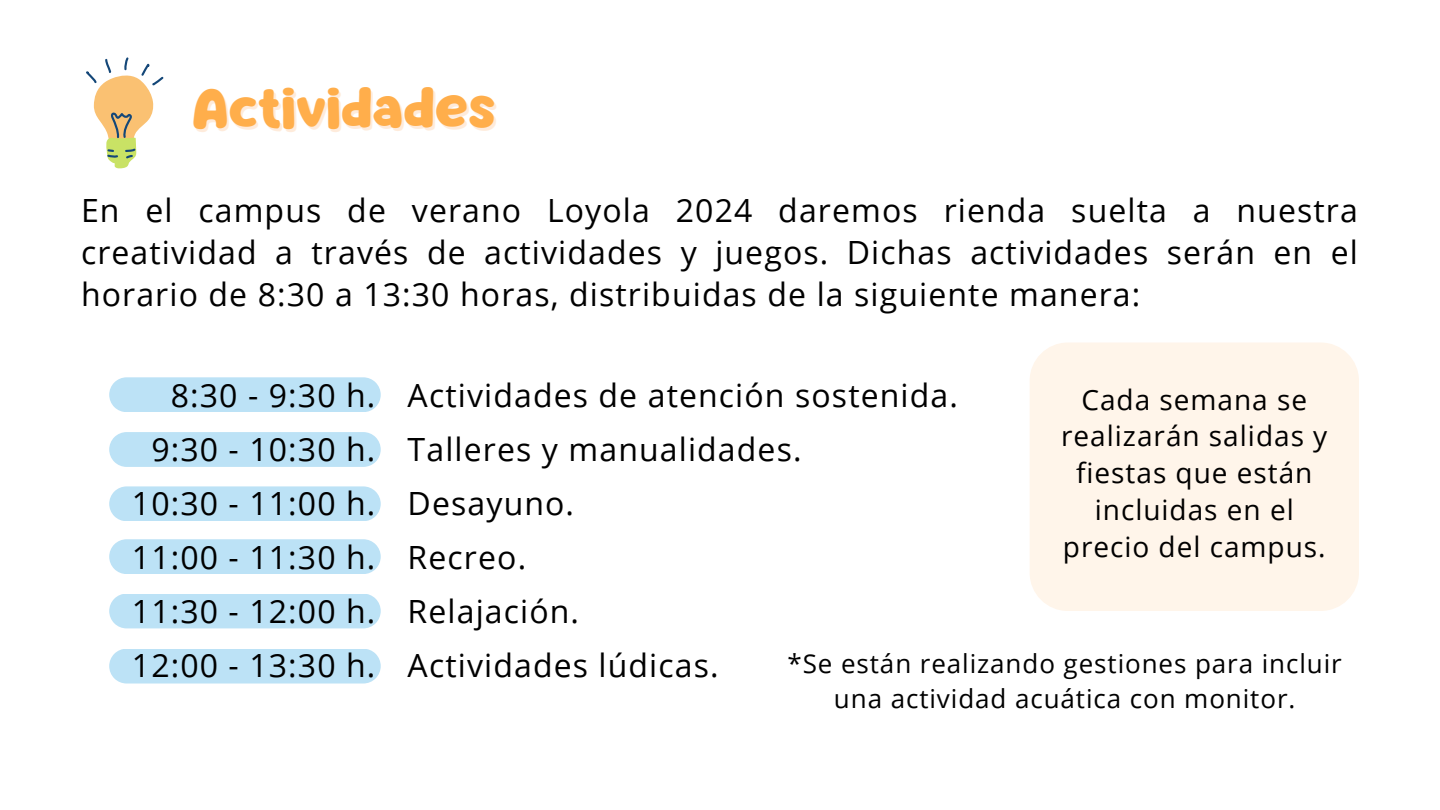
<style>
.page{position:relative;width:1440px;height:810px;background:#fff}
.page>*{position:absolute;margin:0;border:0;box-sizing:border-box;transform-origin:0 0}
.t1{font:50px "Mango";color:#ffae4b}
.t2{font:32px/54px "Open Sans";letter-spacing:.035em;color:#000;text-align:justify}
.t3{font:28px/36.8px "Open Sans";letter-spacing:.035em;color:#000;text-align:center}
.t4{font:26px/34.5px "Open Sans";letter-spacing:.035em;color:#000;text-align:center}
</style>
<div class="page">
<svg style="left:86px;top:57px;width:78px;height:112px"></svg>
<div style="left:109px;top:432px;width:272px;height:35px;background:#bce2f6"></div>
<div style="left:109px;top:377px;width:272px;height:35px;background:#bce2f6"></div>
<div style="left:109px;top:539px;width:272px;height:35px;background:#bce2f6"></div>
<div style="left:109px;top:486px;width:272px;height:35px;background:#bce2f6"></div>
<div style="left:109px;top:649px;width:272px;height:35px;background:#bce2f6"></div>
<div style="left:109px;top:594px;width:272px;height:34px;background:#bce2f6"></div>
<div style="left:1030px;top:342px;width:329px;height:269px;background:#fff5ea;border-radius:38px"></div>
<p class="t1" style="left:192px;top:87px;width:305px">Actividades</p>
<h1 class="t2" style="left:81px;top:189px;width:1278px;line-height:42px">En el campus de verano Loyola 2024 daremos rienda suelta a nuestra creatividad a través de actividades y juegos. Dichas actividades serán en el horario de 8:30 a 13:30 horas, distribuidas de la siguiente manera:</h1>
<p class="t2" style="left:132px;top:367px;width:245px;text-align:right">8:30 - 9:30 h.<br>9:30 - 10:30 h.<br>10:30 - 11:00 h.<br>11:00 - 11:30 h.<br>11:30 - 12:00 h.</p>
<h2 class="t2" style="left:132px;top:637px;width:245px">12:00 - 13:30 h.</h2>
<p class="t2" style="left:408px;top:367px;width:552px;text-align:left">Actividades de atención sostenida.<br>Talleres y manualidades.<br>Desayuno.<br>Recreo.<br>Relajación.</p>
<p class="t2" style="left:408px;top:637px;width:313px">Actividades lúdicas.</p>
<h2 class="t3" style="left:1061px;top:380px;width:268px">Cada semana se realizarán salidas y fiestas que están incluidas en el precio del campus.</h2>
<p class="t4" style="left:788px;top:646px;width:556px">*Se están realizando gestiones para incluir una actividad acuática con monitor.</p>
</div>
